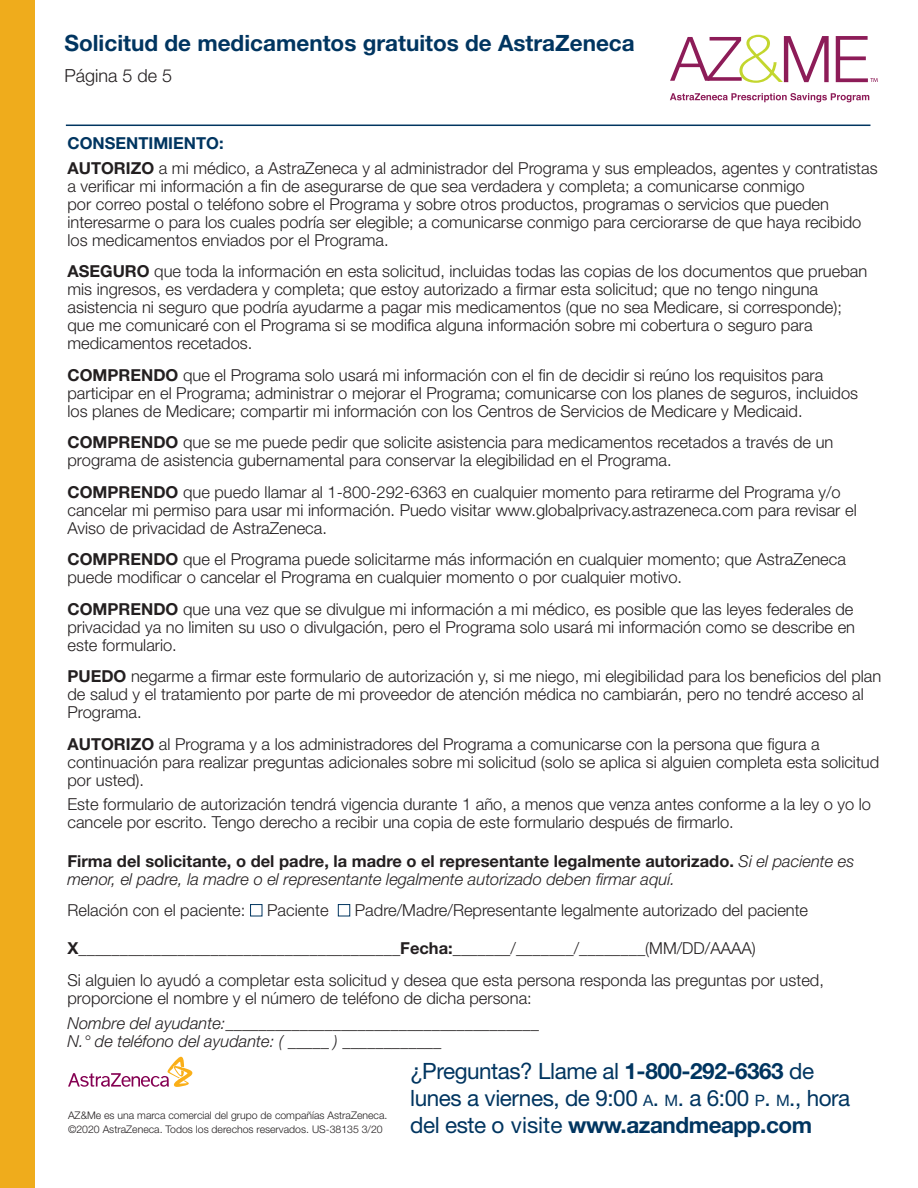
<style>
.page{position:relative;width:918px;height:1188px;background:#fff}
.page>*{position:absolute;margin:0;border:0;box-sizing:border-box;transform-origin:0 0}
.t1{font:22.5px/27px "Helvetica Neue LT Std";letter-spacing:-.02em;color:#003560}
.t2{font:700 22.5px "Helvetica Neue LT Std";color:#003560}
.t3{font:300 18px "Helvetica Neue LT Std";color:#231f20}
.t4{font:300 16.5px/18px "Helvetica Neue LT Std";color:#231f20}
.t5{font:italic 300 16.5px/18px "Helvetica Neue LT Std";color:#231f20}
.t6{font:300 10.5px/13.5px "Helvetica Neue LT Std";color:#231f20}
.s1{font-weight:700;color:#003560}
.s2{font-weight:700}
.s3{font-weight:700;font-style:normal}
.s4{color:#003560}
.s5{font-size:15.75px}
.s6{font-style:inherit}
</style>
<div class="page">
<hr style="left:66px;top:125px;width:804px;height:1px;background:#003560">
<svg style="left:670px;top:93px;width:199px;height:9px"></svg>
<svg style="left:670px;top:35px;width:159px;height:48px"></svg>
<svg style="left:836px;top:36px;width:42px;height:46px"></svg>
<svg style="left:68px;top:1057px;width:124px;height:30px"></svg>
<div style="left:0;top:0;width:35px;height:1188px;background:#efac1c"></div>
<h1 class="t2" style="left:64px;top:29px;width:572px">Solicitud de medicamentos gratuitos de AstraZeneca</h1>
<p class="t3" style="left:64px;top:64px;width:109px">Página 5 de 5</p>
<p class="t4" style="left:68px;top:130px;width:812px;line-height:24.8px"><span class="s1">CONSENTIMIENTO:<br></span><span class="s2">AUTORIZO</span> a mi médico, a AstraZeneca y al administrador del Programa y sus empleados, agentes y contratistas</p>
<p class="t4" style="left:68px;top:176px;width:795px">a verificar mi información a fin de asegurarse de que sea verdadera y completa; a comunicarse conmigo<br>por correo postal o teléfono sobre el Programa y sobre otros productos, programas o servicios que pueden interesarme o para los cuales podría ser elegible; a comunicarse conmigo para cerciorarse de que haya recibido los medicamentos enviados por el Programa.</p>
<p class="t4" style="left:68px;top:262px;width:801px"><span class="s2">ASEGURO</span> que toda la información en esta solicitud, incluidas todas las copias de los documentos que prueban mis ingresos, es verdadera y completa; que estoy autorizado a firmar esta solicitud; que no tengo ninguna asistencia ni seguro que podría ayudarme a pagar mis medicamentos (que no sea Medicare, si corresponde); que me comunicaré con el Programa si se modifica alguna información sobre mi cobertura o seguro para medicamentos recetados.</p>
<p class="t4" style="left:68px;top:365px;width:792px"><span class="s2">COMPRENDO</span> que el Programa solo usará mi información con el fin de decidir si reúno los requisitos para participar en el Programa; administrar o mejorar el Programa; comunicarse con los planes de seguros, incluidos los planes de Medicare; compartir mi información con los Centros de Servicios de Medicare y Medicaid.</p>
<p class="t4" style="left:68px;top:433px;width:767px"><span class="s2">COMPRENDO</span> que se me puede pedir que solicite asistencia para medicamentos recetados a través de un programa de asistencia gubernamental para conservar la elegibilidad en el Programa.</p>
<p class="t4" style="left:68px;top:482px;width:791px"><span class="s2">COMPRENDO</span> que puedo llamar al 1-800-292-6363 en cualquier momento para retirarme del Programa y/o cancelar mi permiso para usar mi información. Puedo visitar www.globalprivacy.astrazeneca.com para revisar el<br>Aviso de privacidad de AstraZeneca.</p>
<p class="t4" style="left:68px;top:550px;width:780px"><span class="s2">COMPRENDO</span> que el Programa puede solicitarme más información en cualquier momento; que AstraZeneca puede modificar o cancelar el Programa en cualquier momento o por cualquier motivo.</p>
<p class="t4" style="left:68px;top:599px;width:789px;text-align:justify"><span class="s2">COMPRENDO</span> que una vez que se divulgue mi información a mi médico, es posible que las leyes federales de privacidad ya no limiten su uso o divulgación, pero el Programa solo usará mi información como se describe en este formulario.</p>
<p class="t4" style="left:68px;top:667px;width:815px"><span class="s2">PUEDO</span> negarme a firmar este formulario de autorización y, si me niego, mi elegibilidad para los beneficios del plan de salud y el tratamiento por parte de mi proveedor de atención médica no cambiarán, pero no tendré acceso al<br>Programa.</p>
<p class="t4" style="left:68px;top:734px;width:813px"><span class="s2">AUTORIZO</span> al Programa y a los administradores del Programa a comunicarse con la persona que figura a continuación para realizar preguntas adicionales sobre mi solicitud (solo se aplica si alguien completa esta solicitud por usted).</p>
<p class="t4" style="left:68px;top:795px;width:805px">Este formulario de autorización tendrá vigencia durante 1 año, a menos que venza antes conforme a la ley o yo lo cancele por escrito. Tengo derecho a recibir una copia de este formulario después de firmarlo.</p>
<p class="t5" style="left:68px;top:851px;width:788px"><span class="s3">Firma del solicitante, o del padre, la madre o el representante legalmente autorizado.</span> Si el paciente es menor, el padre, la madre o el representante legalmente autorizado deben firmar aquí.</p>
<p class="t4" style="left:68px;top:901px;width:742px">Relación con el paciente: <span class="s4">■</span> Paciente <span class="s4">■</span> Padre/Madre/Representante legalmente autorizado del paciente</p>
<p class="t4" style="left:68px;top:932px;width:758px;line-height:31.5px"><span class="s2">X</span>_______________________________________<span class="s2">Fecha:</span>_______/_______/________(MM/DD/AAAA)<br>Si alguien lo ayudó a completar esta solicitud y desea que esta persona responda las preguntas por usted,</p>
<p class="t4" style="left:68px;top:989px;width:466px">proporcione el nombre y el número de teléfono de dicha persona:</p>
<p class="t5" style="left:68px;top:1013px;width:473px">Nombre del ayudante:______________________________________<br>N.° de teléfono del ayudante: ( _____ ) ____________</p>
<h1 class="t1" style="left:410px;top:1058px;width:442px">¿Preguntas? Llame al <span class="s2">1-800-292-6363</span> de lunes a viernes, de 9:00 <span class="s5">A</span><span class="s6">.</span> <span class="s5">M</span><span class="s6">.</span> a 6:00 <span class="s5">P</span><span class="s6">.</span> <span class="s5">M</span><span class="s6">.</span>, hora del este o visite <span class="s2">www.azandmeapp.com</span></h1>
<p class="t6" style="left:68px;top:1109px;width:321px">AZ&amp;Me es una marca comercial del grupo de compañías AstraZeneca. ©2020 AstraZeneca. Todos los derechos reservados. US-38135 3/20</p>
</div>
